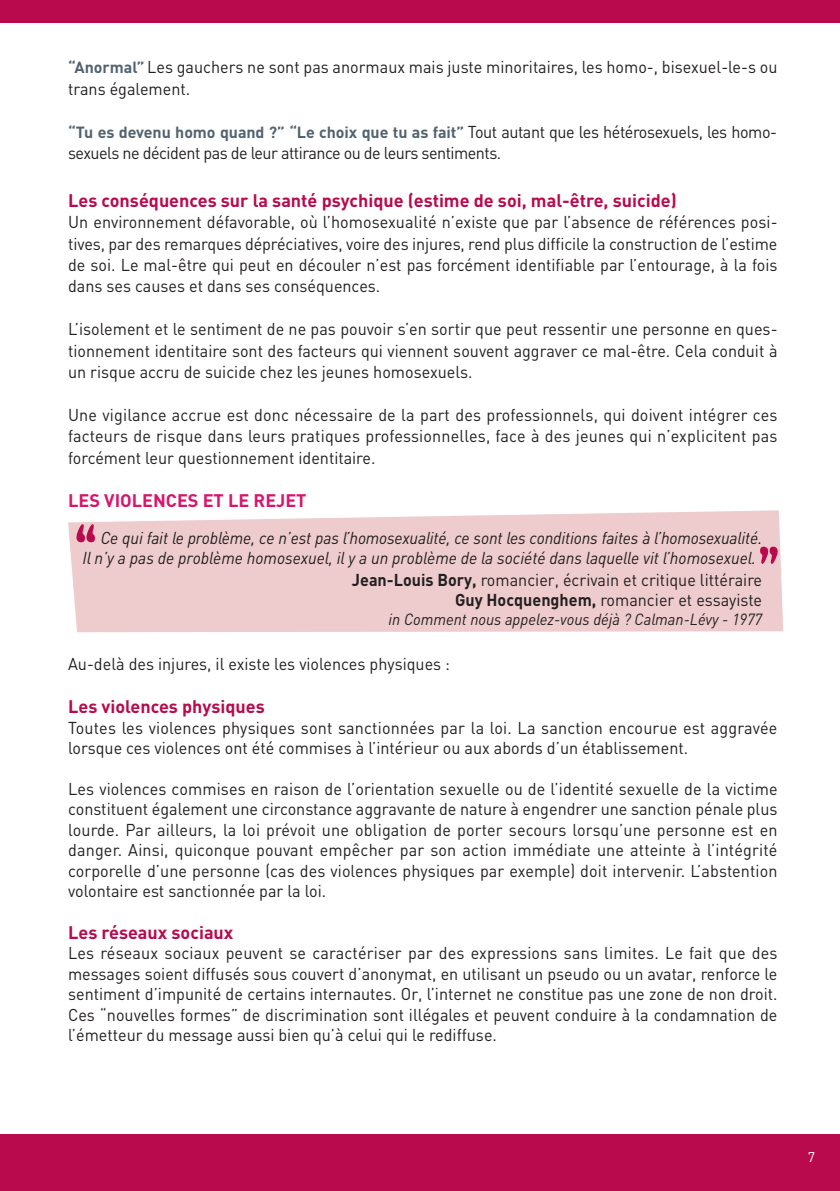
<style>
.page{position:relative;width:840px;height:1191px;background:#fff}
.page>*{position:absolute;margin:0;border:0;box-sizing:border-box;transform-origin:0 0}
.t1{font:117.6px "Garage Gothic";color:#b80a4d}
.t2{font:112px "Garage Gothic";color:#b80a4d}
.t3{font:700 18px "DIN";color:#b80a4d}
.t4{font:700 18px "DIN";color:#d7156b}
.t5{font:17px/20.4px "DIN";color:#231f20;text-align:justify;scale:.95 1}
.t6{font:italic 17px/20.4px "DIN Pro";letter-spacing:-.01em;color:#231f20;scale:.95 1}
.t7{font:17px "DIN";letter-spacing:-.03em;color:#231f20;scale:.95 1}
.t8{font:700 16px "DIN";letter-spacing:-.005em;color:#52626f}
.t9{font:italic 16px "DIN Pro";color:#231f20;scale:.95 1}
.t10{font:14px "DIN";color:#fff}
.s1{font-weight:700;font-size:16px;color:#52626f}
.s2{font-weight:400;font-size:17px;color:#231f20}
.s3{font-weight:700}
</style>
<div class="page">
<svg style="left:68px;top:510px;width:714px;height:122px;background:#efcfd0"></svg>
<div style="left:0;top:1134px;width:839px;height:57px;background:#b80a4d"></div>
<div style="left:0;top:0;width:839px;height:23px;background:#b80a4d"></div>
<p class="t5" style="left:68px;top:56px;width:747px;line-height:21.4px"><span class="s1">“Anormal”</span> Les gauchers ne sont pas anormaux mais juste minoritaires, les homo-, bisexuel-le-s ou trans également.</p>
<p class="t8" style="left:68px;top:121px;width:710px">“Tu es devenu homo quand ?” “Le choix que tu as fait” <span class="s2">Tout autant que les hétérosexuels, les homo-</span></p>
<p class="t7" style="left:68px;top:142px;width:457px">sexuels ne décident pas de leur attirance ou de leurs sentiments.</p>
<p class="t3" style="left:68px;top:188px;width:610px">Les conséquences sur la santé psychique (estime de soi, mal-être, suicide)</p>
<p class="t5" style="left:68px;top:211px;width:747px;line-height:21.4px">Un environnement défavorable, où l’homosexualité n’existe que par l’absence de références posi&shy;tives, par des remarques dépréciatives, voire des injures, rend plus difficile la construction de l’estime de soi. Le mal-être qui peut en découler n’est pas forcément identifiable par l’entourage, à la fois dans ses causes et dans ses conséquences.</p>
<p class="t5" style="left:68px;top:318px;width:747px;line-height:21.4px">L’isolement et le sentiment de ne pas pouvoir s’en sortir que peut ressentir une personne en ques&shy;tionnement identitaire sont des facteurs qui viennent souvent aggraver ce mal-être. Cela conduit à un risque accru de suicide chez les jeunes homosexuels.</p>
<p class="t5" style="left:68px;top:404px;width:747px;line-height:21.4px">Une vigilance accrue est donc nécessaire de la part des professionnels, qui doivent intégrer ces facteurs de risque dans leurs pratiques professionnelles, face à des jeunes qui n’explicitent pas forcément leur questionnement identitaire.</p>
<p class="t4" style="left:68px;top:488px;width:240px">LES VIOLENCES ET LE REJET</p>
<h1 class="t1" style="left:74px;top:505px;width:25px">“</h1>
<p class="t6" style="left:82px;top:529px;width:716px;text-indent:18px">Ce qui fait le problème, ce n’est pas l’homosexualité, ce sont les conditions faites à l’homosexualité.<br>Il n’y a pas de problème homosexuel, il y a un problème de la société dans laquelle vit l’homosexuel.</p>
<p class="t5" style="left:351px;top:568px;width:433px;text-align:right"><span class="s3">Jean-Louis Bory,</span> romancier, écrivain et critique littéraire<br><span class="s3">Guy Hocquenghem,</span> romancier et essayiste</p>
<p class="t9" style="left:388px;top:613px;width:394px">in Comment nous appelez-vous déjà ? Calman-Lévy - 1977</p>
<h2 class="t2" style="left:757px;top:529px;width:24px">”</h2>
<p class="t5" style="left:68px;top:653px;width:403px">Au-delà des injures, il existe les violences physiques :</p>
<p class="t3" style="left:68px;top:695px;width:198px">Les violences physiques</p>
<p class="t5" style="left:68px;top:717px;width:747px">Toutes les violences physiques sont sanctionnées par la loi. La sanction encourue est aggravée lorsque ces violences ont été commises à l’intérieur ou aux abords d’un établissement.</p>
<p class="t5" style="left:68px;top:778px;width:747px">Les violences commises en raison de l’orientation sexuelle ou de l’identité sexuelle de la victime constituent également une circonstance aggravante de nature à engendrer une sanction pénale plus lourde. Par ailleurs, la loi prévoit une obligation de porter secours lorsqu’une personne est en danger. Ainsi, quiconque pouvant empêcher par son action immédiate une atteinte à l’intégrité corporelle d’une personne (cas des violences physiques par exemple) doit intervenir. L’abstention volontaire est sanctionnée par la loi.</p>
<p class="t3" style="left:68px;top:920px;width:167px">Les réseaux sociaux</p>
<p class="t5" style="left:68px;top:942px;width:747px">Les réseaux sociaux peuvent se caractériser par des expressions sans limites. Le fait que des messages soient diffusés sous couvert d’anonymat, en utilisant un pseudo ou un avatar, renforce le sentiment d’impunité de certains internautes. Or, l’internet ne constitue pas une zone de non droit.<br>Ces “nouvelles formes” de discrimination sont illégales et peuvent conduire à la condamnation de l’émetteur du message aussi bien qu’à celui qui le rediffuse.</p>
<p class="t10" style="left:807px;top:1147px;width:9px">7</p>
</div>
